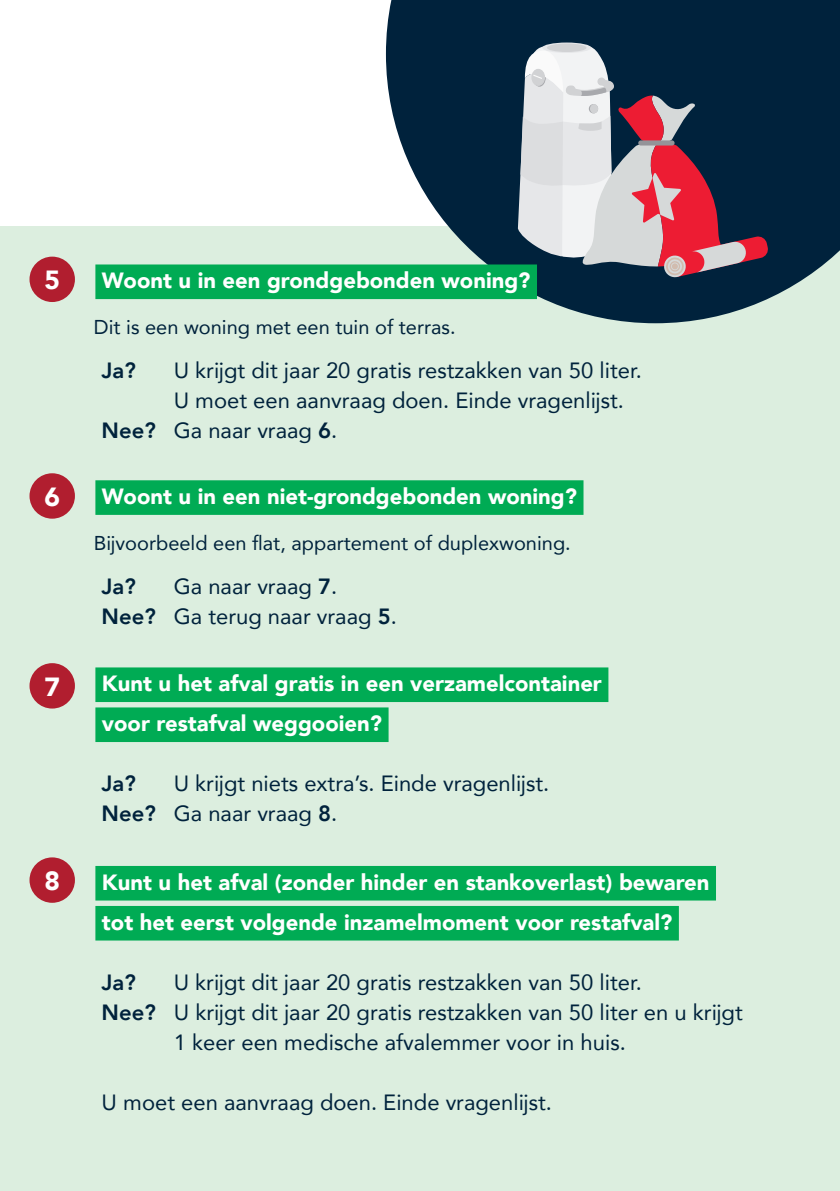
<style>
.page{position:relative;width:840px;height:1191px;background:#fff}
.page>*{position:absolute;margin:0;border:0;box-sizing:border-box;transform-origin:0 0}
.t1{font:900 26.2px "Avenir";color:#fff}
.t2{font:22px/30px "Avenir";color:#00223c;text-align:center}
.t3{font:900 22px/40px "Avenir";color:#fff}
.t4{font:800 22px "Avenir";color:#00223c}
.t5{font:20px "Avenir";color:#00223c}
.s1{font-weight:800}
</style>
<div class="page">
<div style="left:0;top:227px;width:839px;height:964px;background:#dceedf"></div>
<svg style="left:386px;top:0;width:453px;height:323px;fill:#00223c"></svg>
<svg style="left:517px;top:43px;width:251px;height:235px;background:#817684"></svg>
<div style="left:95px;top:480px;width:488px;height:35px;background:#00ab54"></div>
<div style="left:95px;top:264px;width:441px;height:35px;background:#00ab54"></div>
<div style="left:95px;top:866px;width:620px;height:34px;background:#00ab54"></div>
<div style="left:95px;top:906px;width:583px;height:34px;background:#00ab54"></div>
<div style="left:29px;top:473px;width:46px;height:45px;background:#b11e2f;border-radius:50%"></div>
<div style="left:29px;top:663px;width:46px;height:45px;background:#b11e2f;border-radius:50%"></div>
<div style="left:29px;top:257px;width:46px;height:45px;background:#b11e2f;border-radius:50%"></div>
<div style="left:29px;top:857px;width:46px;height:45px;background:#b11e2f;border-radius:50%"></div>
<div style="left:95px;top:667px;width:513px;height:35px;background:#00ab54"></div>
<div style="left:95px;top:707px;width:293px;height:35px;background:#00ab54"></div>
<p class="t1" style="left:44px;top:258px;width:17px">5</p>
<p class="t3" style="left:102px;top:260px;width:430px">Woont u in een grondgebonden woning?</p>
<p class="t5" style="left:94px;top:310px;width:363px">Dit is een woning met een tuin of terras.</p>
<p class="t4" style="left:101px;top:353px;width:36px">Ja?</p>
<p class="t2" style="left:173px;top:355px;width:469px">U krijgt dit jaar 20 gratis restzakken van 50 liter.</p>
<p class="t2" style="left:173px;top:385px;width:451px">U moet een aanvraag doen. Einde vragenlijst.</p>
<p class="t2" style="left:102px;top:415px;width:237px"><span class="s1">Nee?</span> Ga naar vraag <span class="s1">6</span>.</p>
<p class="t1" style="left:44px;top:474px;width:17px">6</p>
<p class="t3" style="left:102px;top:476px;width:476px">Woont u in een niet-grondgebonden woning?</p>
<p class="t5" style="left:94px;top:526px;width:478px">Bijvoorbeeld een flat, appartement of duplexwoning.</p>
<p class="t4" style="left:101px;top:569px;width:36px">Ja?</p>
<p class="t2" style="left:102px;top:571px;width:296px">Ga naar vraag <span class="s1">7</span>.<br><span class="s1">Nee?</span> Ga terug naar vraag <span class="s1">5</span>.</p>
<p class="t1" style="left:44px;top:664px;width:17px">7</p>
<p class="t3" style="left:102px;top:663px;width:501px">Kunt u het afval gratis in een verzamelcontainer voor restafval weggooien?</p>
<p class="t4" style="left:101px;top:766px;width:36px">Ja?</p>
<p class="t2" style="left:102px;top:768px;width:449px;text-align:left;text-indent:72px">U krijgt niets extra’s. Einde vragenlijst.<br><span class="s1">Nee?</span> Ga naar vraag <span class="s1">8</span>.</p>
<p class="t1" style="left:44px;top:858px;width:17px">8</p>
<p class="t3" style="left:102px;top:861px;width:608px">Kunt u het afval (zonder hinder en stankoverlast) bewaren tot het eerst volgende inzamelmoment voor restafval?</p>
<p class="t4" style="left:101px;top:965px;width:36px">Ja?</p>
<p class="t2" style="left:173px;top:966px;width:469px">U krijgt dit jaar 20 gratis restzakken van 50 liter.</p>
<p class="t2" style="left:102px;top:996px;width:642px"><span class="s1">Nee?</span> U krijgt dit jaar 20 gratis restzakken van 50 liter en u krijgt</p>
<p class="t2" style="left:174px;top:1026px;width:453px">1 keer een medische afvalemmer voor in huis.</p>
<p class="t2" style="left:102px;top:1086px;width:451px">U moet een aanvraag doen. Einde vragenlijst.</p>
</div>
